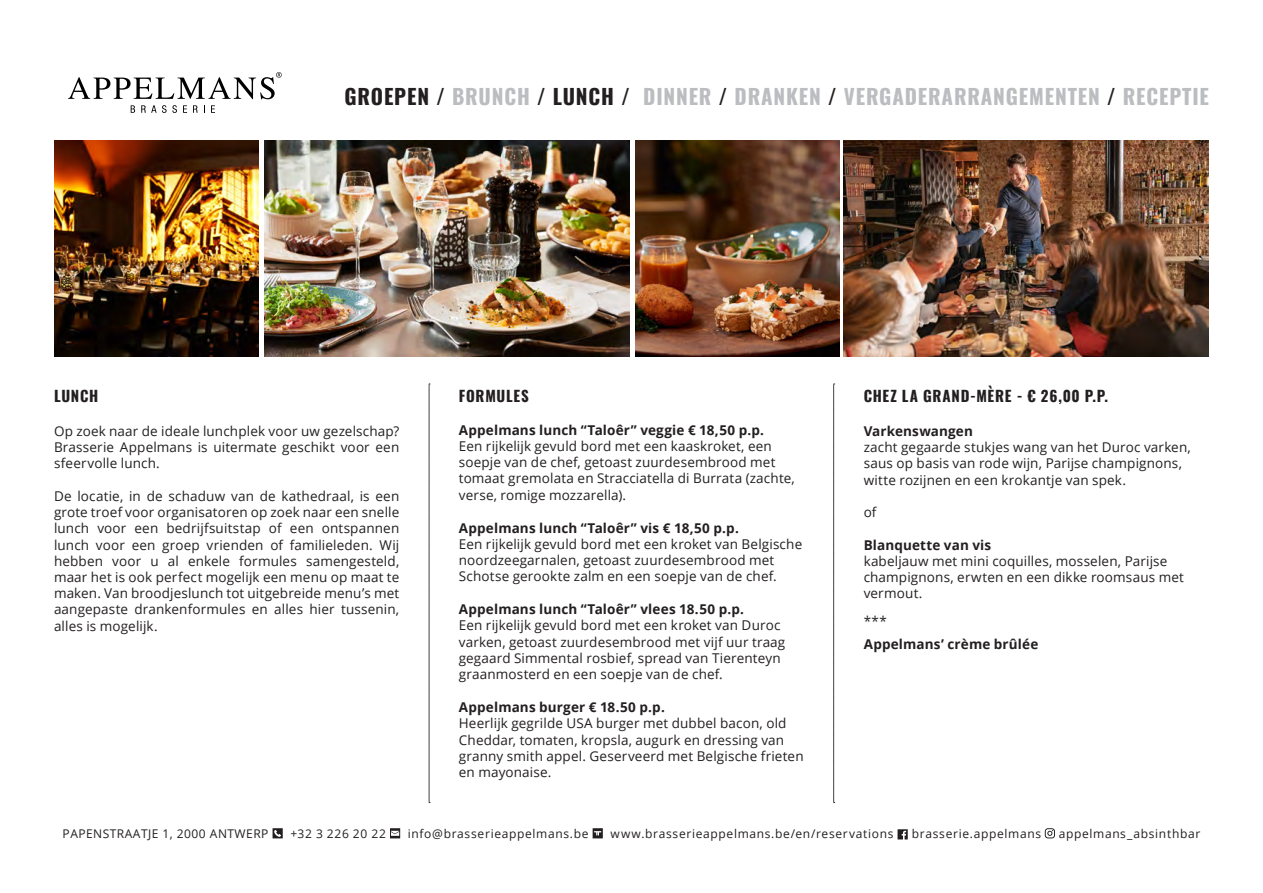
<style>
.page{position:relative;width:1263px;height:893px;background:#fff}
.page>*{position:absolute;margin:0;border:0;box-sizing:border-box;transform-origin:0 0}
.t1{font:700 21px "Oswald";letter-spacing:.04em;color:#bcbdc0}
.t2{font:700 15px "Oswald";letter-spacing:.05em;color:#231f20}
.t3{font:13.5px/16.2px "Open Sans";letter-spacing:.01em;color:#231f20}
.t4{font:700 13.5px "Open Sans";letter-spacing:.01em;color:#231f20}
.t5{font:12px "Open Sans";letter-spacing:.055em;color:#231f20}
.s1{color:#231f20}
</style>
<div class="page">
<svg style="left:273px;top:828px;width:10px;height:10px"></svg>
<svg style="left:390px;top:828px;width:10px;height:10px"></svg>
<svg style="left:593px;top:828px;width:10px;height:10px"></svg>
<svg style="left:897px;top:829px;width:11px;height:10px"></svg>
<svg style="left:1045px;top:828px;width:10px;height:10px"></svg>
<img style="left:54px;top:140px;width:204px;height:216px">
<img style="left:635px;top:140px;width:205px;height:216px">
<img style="left:264px;top:140px;width:365px;height:216px">
<svg style="left:429px;top:384px;width:1px;height:419px"></svg>
<svg style="left:833px;top:384px;width:2px;height:419px"></svg>
<svg style="left:68px;top:72px;width:214px;height:27px"></svg>
<svg style="left:131px;top:105px;width:4px;height:8px"></svg>
<svg style="left:141px;top:105px;width:36px;height:8px"></svg>
<svg style="left:183px;top:105px;width:4px;height:8px"></svg>
<svg style="left:193px;top:105px;width:5px;height:8px"></svg>
<svg style="left:211px;top:105px;width:4px;height:8px"></svg>
<img style="left:844px;top:140px;width:365px;height:216px">
<p class="t1" style="left:345px;top:85px;width:866px"><span class="s1">GROEPEN /</span> BRUNCH <span class="s1">/ LUNCH /</span> DINNER <span class="s1">/</span> DRANKEN <span class="s1">/</span> VERGADERARRANGEMENTEN <span class="s1">/</span> RECEPTIE</p>
<p class="t2" style="left:54px;top:388px;width:46px">LUNCH</p>
<p class="t3" style="left:54px;top:423px;width:347px;text-align:justify">Op zoek naar de ideale lunchplek voor uw gezelschap?<br>Brasserie Appelmans is uitermate geschikt voor een sfeervolle lunch.</p>
<p class="t3" style="left:54px;top:488px;width:347px;text-align:justify">De locatie, in de schaduw van de kathedraal, is een grote troef voor organisatoren op zoek naar een snelle lunch voor een bedrijfsuitstap of een ontspannen lunch voor een groep vrienden of familieleden. Wij hebben voor u al enkele formules samengesteld, maar het is ook perfect mogelijk een menu op maat te maken. Van broodjeslunch tot uitgebreide menu’s met aangepaste drankenformules en alles hier tussenin, alles is mogelijk.</p>
<p class="t2" style="left:459px;top:388px;width:72px">FORMULES</p>
<p class="t4" style="left:459px;top:420px;width:307px">Appelmans lunch “Taloêr” veggie € 18,50 p.p.</p>
<p class="t3" style="left:459px;top:438px;width:337px">Een rijkelijk gevuld bord met een kaaskroket, een soepje van de chef, getoast zuurdesembrood met tomaat gremolata en Stracciatella di Burrata (zachte, verse, romige mozzarella).</p>
<p class="t4" style="left:459px;top:518px;width:281px">Appelmans lunch “Taloêr” vis € 18,50 p.p.</p>
<p class="t3" style="left:459px;top:535px;width:345px">Een rijkelijk gevuld bord met een kroket van Belgische noordzeegarnalen, getoast zuurdesembrood met<br>Schotse gerookte zalm en een soepje van de chef.</p>
<p class="t4" style="left:459px;top:600px;width:287px">Appelmans lunch “Taloêr” vlees 18.50 p.p.</p>
<p class="t3" style="left:459px;top:617px;width:328px">Een rijkelijk gevuld bord met een kroket van Duroc varken, getoast zuurdesembrood met vijf uur traag gegaard Simmental rosbief, spread van Tierenteyn graanmosterd en een soepje van de chef.</p>
<p class="t4" style="left:459px;top:698px;width:207px">Appelmans burger € 18.50 p.p.</p>
<p class="t3" style="left:459px;top:715px;width:346px">Heerlijk gegrilde USA burger met dubbel bacon, old Cheddar, tomaten, kropsla, augurk en dressing van granny smith appel. Geserveerd met Belgische frieten en mayonaise.</p>
<p class="t2" style="left:864px;top:388px;width:246px">CHEZ LA GRAND-MÈRE - € 26,00 P.P.</p>
<p class="t4" style="left:864px;top:422px;width:111px">Varkenswangen</p>
<p class="t3" style="left:864px;top:439px;width:329px">zacht gegaarde stukjes wang van het Duroc varken, saus op basis van rode wijn, Parijse champignons, witte rozijnen en een krokantje van spek.</p>
<p class="t3" style="left:864px;top:504px;width:14px">of</p>
<p class="t4" style="left:864px;top:535px;width:129px">Blanquette van vis</p>
<p class="t3" style="left:864px;top:552px;width:322px">kabeljauw met mini coquilles, mosselen, Parijse champignons, erwten en een dikke roomsaus met vermout.</p>
<p class="t3" style="left:864px;top:613px;width:25px">***</p>
<p class="t4" style="left:864px;top:634px;width:176px">Appelmans’ crème brûlée</p>
<p class="t5" style="left:63px;top:826px;width:207px">PAPENSTRAATJE 1, 2000 ANTWERP</p>
<p class="t5" style="left:290px;top:826px;width:97px">+32 3 226 20 22</p>
<p class="t5" style="left:408px;top:826px;width:182px">info@brasserieappelmans.be</p>
<p class="t5" style="left:610px;top:826px;width:284px">www.brasserieappelmans.be/en/reservations</p>
<p class="t5" style="left:912px;top:826px;width:131px">brasserie.appelmans</p>
<p class="t5" style="left:1059px;top:826px;width:143px">appelmans_absinthbar</p>
</div>
